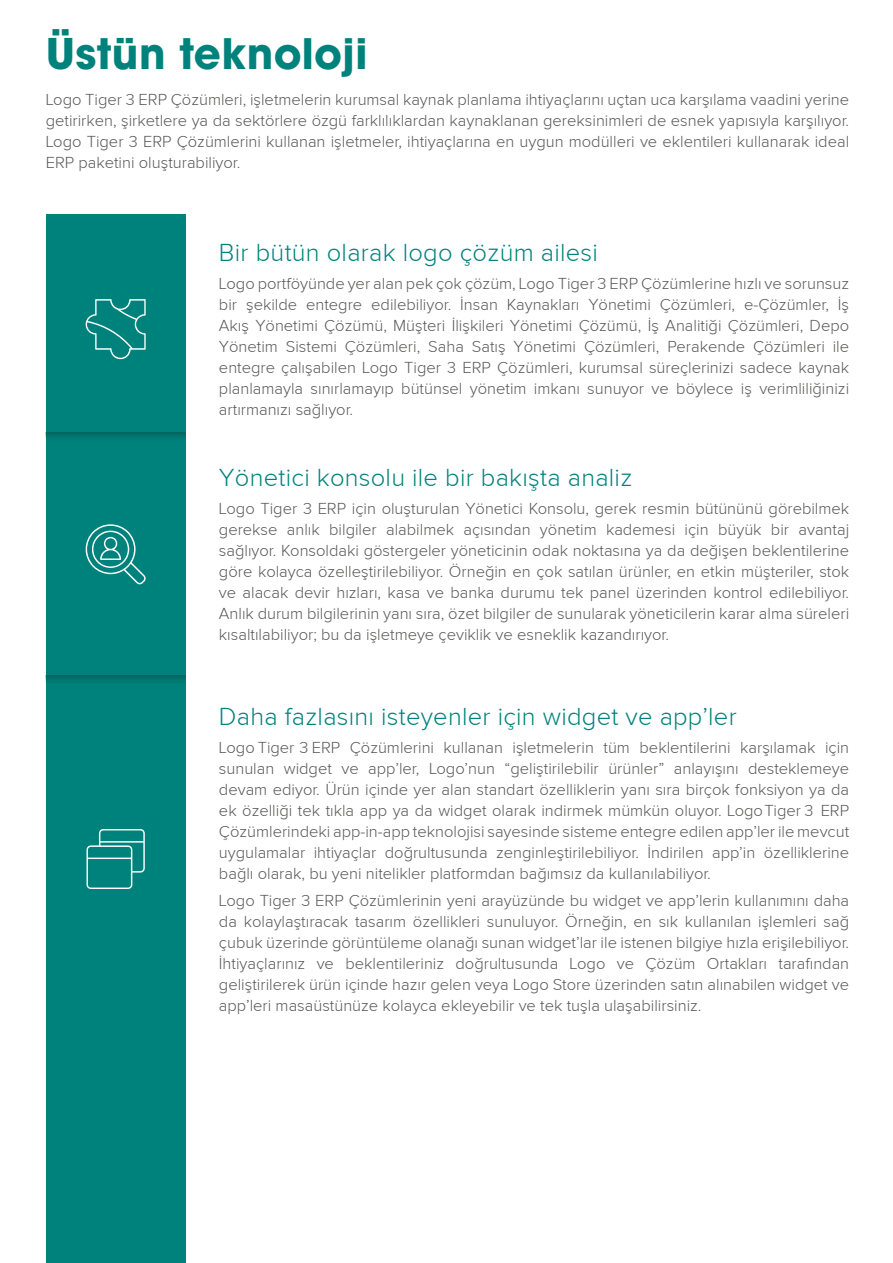
<style>
.page{position:relative;width:893px;height:1263px;background:#fff}
.page>*{position:absolute;margin:0;border:0;box-sizing:border-box;transform-origin:0 0}
.t1{font:42px "Bilgetech Custom Avant Garde";letter-spacing:.01em;color:#00827c}
.t2{font:300 25.5px "Proxima Nova";letter-spacing:.01em;color:#00827c}
.t3{font:300 16.5px/21px "Proxima Nova";color:#575756;text-align:justify}
</style>
<div class="page">
<div style="left:46px;top:215px;width:140px;height:1048px;background:#00827c"></div>
<svg style="left:86px;top:299px;width:60px;height:60px"></svg>
<svg style="left:86px;top:524px;width:60px;height:60px"></svg>
<svg style="left:87px;top:829px;width:58px;height:60px"></svg>
<h1 class="t1" style="left:46px;top:27px;width:323px">Üstün teknoloji</h1>
<p class="t3" style="left:46px;top:89px;width:805px">Logo Tiger 3 ERP Çözümleri, işletmelerin kurumsal kaynak planlama ihtiyaçlarını uçtan uca karşılama vaadini yerine getirirken, şirketlere ya da sektörlere özgü farklılıklardan kaynaklanan gereksinimleri de esnek yapısıyla karşılıyor.<br>Logo Tiger 3 ERP Çözümlerini kullanan işletmeler, ihtiyaçlarına en uygun modülleri ve eklentileri kullanarak ideal ERP paketini oluşturabiliyor.</p>
<h2 class="t2" style="left:219px;top:238px;width:381px">Bir bütün olarak logo çözüm ailesi</h2>
<p class="t3" style="left:219px;top:273px;width:632px">Logo portföyünde yer alan pek çok çözüm, Logo Tiger 3 ERP Çözümlerine hızlı ve sorunsuz bir şekilde entegre edilebiliyor. İnsan Kaynakları Yönetimi Çözümleri, e-Çözümler, İş Akış Yönetimi Çözümü, Müşteri İlişkileri Yönetimi Çözümü, İş Analitiği Çözümleri, Depo Yönetim Sistemi Çözümleri, Saha Satış Yönetimi Çözümleri, Perakende Çözümleri ile entegre çalışabilen Logo Tiger 3 ERP Çözümleri, kurumsal süreçlerinizi sadece kaynak planlamayla sınırlamayıp bütünsel yönetim imkanı sunuyor ve böylece iş verimliliğinizi artırmanızı sağlıyor.</p>
<h2 class="t2" style="left:219px;top:464px;width:415px">Yönetici konsolu ile bir bakışta analiz</h2>
<p class="t3" style="left:219px;top:498px;width:632px">Logo Tiger 3 ERP için oluşturulan Yönetici Konsolu, gerek resmin bütününü görebilmek gerekse anlık bilgiler alabilmek açısından yönetim kademesi için büyük bir avantaj sağlıyor. Konsoldaki göstergeler yöneticinin odak noktasına ya da değişen beklentilerine göre kolayca özelleştirilebiliyor. Örneğin en çok satılan ürünler, en etkin müşteriler, stok ve alacak devir hızları, kasa ve banka durumu tek panel üzerinden kontrol edilebiliyor.<br>Anlık durum bilgilerinin yanı sıra, özet bilgiler de sunularak yöneticilerin karar alma süreleri kısaltılabiliyor; bu da işletmeye çeviklik ve esneklik kazandırıyor.</p>
<h2 class="t2" style="left:219px;top:703px;width:519px">Daha fazlasını isteyenler için widget ve app’ler</h2>
<p class="t3" style="left:219px;top:737px;width:632px">Logo Tiger 3 ERP Çözümlerini kullanan işletmelerin tüm beklentilerini karşılamak için sunulan widget ve app’ler, Logo’nun “geliştirilebilir ürünler” anlayışını desteklemeye devam ediyor. Ürün içinde yer alan standart özelliklerin yanı sıra birçok fonksiyon ya da ek özelliği tek tıkla app ya da widget olarak indirmek mümkün oluyor. LogoTiger 3 ERP Çözümlerindeki app-in-app teknolojisi sayesinde sisteme entegre edilen app’ler ile mevcut uygulamalar ihtiyaçlar doğrultusunda zenginleştirilebiliyor. İndirilen app’in özelliklerine bağlı olarak, bu yeni nitelikler platformdan bağımsız da kullanılabiliyor.</p>
<p class="t3" style="left:219px;top:890px;width:632px">Logo Tiger 3 ERP Çözümlerinin yeni arayüzünde bu widget ve app’lerin kullanımını daha da kolaylaştıracak tasarım özellikleri sunuluyor. Örneğin, en sık kullanılan işlemleri sağ çubuk üzerinde görüntüleme olanağı sunan widget’lar ile istenen bilgiye hızla erişilebiliyor.<br>İhtiyaçlarınız ve beklentileriniz doğrultusunda Logo ve Çözüm Ortakları tarafından geliştirilerek ürün içinde hazır gelen veya Logo Store üzerinden satın alınabilen widget ve app’leri masaüstünüze kolayca ekleyebilir ve tek tuşla ulaşabilirsiniz.</p>
</div>
